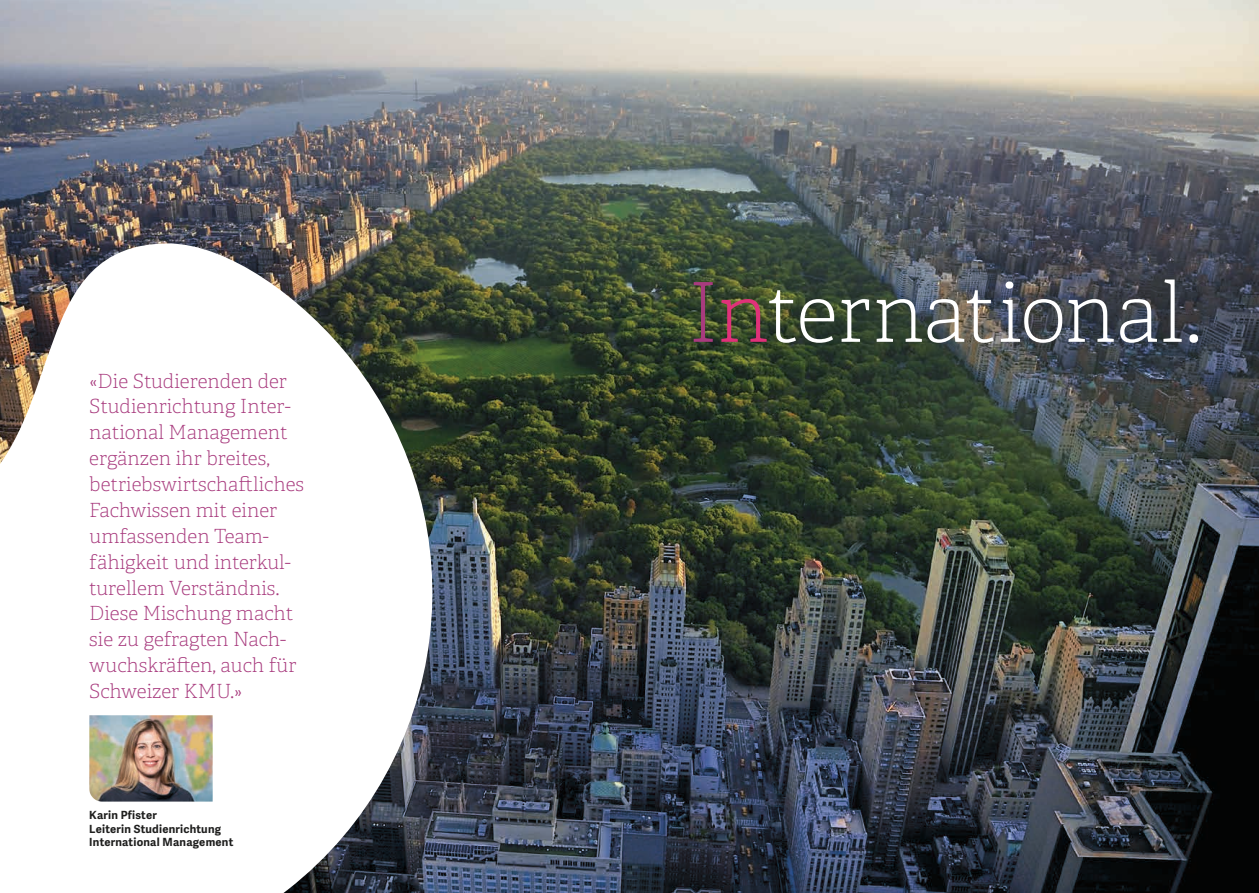
<style>
.page{position:relative;width:1259px;height:893px;background:#fff}
.page>*{position:absolute;margin:0;border:0;box-sizing:border-box;transform-origin:0 0}
.t1{font:100 82.5px "Adelle";letter-spacing:-.02em;color:#fff}
.t2{font:100 19.5px/26px "Adelle";color:#a83b7e}
.t3{font:700 11.25px/13.5px "Adelle Sans";letter-spacing:.02em;color:#1f1f1e}
.s1{color:#a83b7e}
.s2{color:#e03179}
</style>
<div class="page">
<img style="left:0;top:0;width:1259px;height:893px">
<svg style="left:0;top:243px;width:480px;height:650px"></svg>
<img style="left:89px;top:715px;width:124px;height:87px">
<p class="t2" style="left:89px;top:368px;width:216px">«Die Studierenden der<br>Studienrichtung Inter&shy;national Management ergänzen ihr breites, betriebswirtschaftliches<br>Fachwissen mit einer umfassenden Team&shy;fähigkeit und interkul&shy;turellem Verständnis.<br>Diese Mischung macht sie zu gefragten Nach&shy;wuchskräften, auch für<br>Schweizer KMU.»</p>
<p class="t3" style="left:89px;top:808px;width:145px">Karin Pfister<br>Leiterin Studienrichtung<br>International Management</p>
<h1 class="t1" style="left:687px;top:263px;width:516px"><span class="s1">I</span><span class="s2">n</span>ternational.</h1>
</div>
